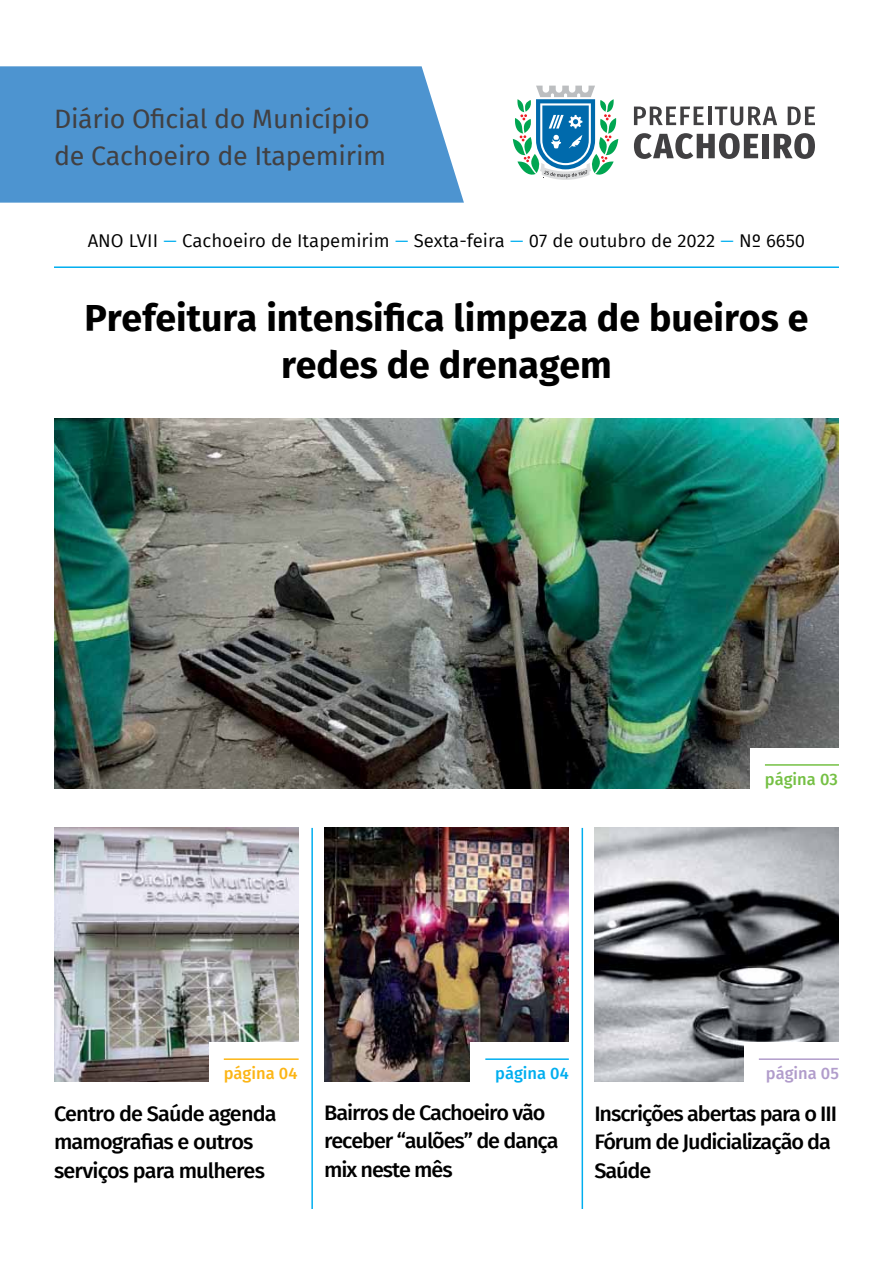
<style>
.page{position:relative;width:893px;height:1263px;background:#fff}
.page>*{position:absolute;margin:0;border:0;box-sizing:border-box;transform-origin:0 0}
.t1{font:700 37.5px/46.5px "Fira Sans";color:#000;text-align:center}
.t2{font:25.95px/37.5px "Fira Sans";letter-spacing:-.01em;color:#414042}
.t3{font:500 21px/28.5px "Fira Sans";letter-spacing:-.05em;color:#000}
.t4{font:18px "Fira Sans";color:#000}
.t5{font:500 16.5px "Fira Sans";color:#75c044}
.t6{font:500 16.5px "Fira Sans";color:#fcb515}
.t7{font:500 16.5px "Fira Sans";color:#00aeef}
.t8{font:500 16.5px "Fira Sans";color:#b19ccb}
.s1{color:#00aeef}
</style>
<div class="page">
<div style="left:0;top:66px;width:464px;height:137px;background:#4d94d0"></div>
<hr style="left:54px;top:266px;width:785px;height:2px;background:#00aeef">
<svg style="left:513px;top:86px;width:105px;height:94px"></svg>
<svg style="left:634px;top:107px;width:70px;height:18px"></svg>
<hr style="left:708px;top:107px;width:3px;height:18px;background:#414042">
<svg style="left:715px;top:107px;width:62px;height:19px"></svg>
<svg style="left:788px;top:107px;width:27px;height:18px"></svg>
<svg style="left:634px;top:133px;width:124px;height:26px"></svg>
<div style="left:762px;top:134px;width:7px;height:24px;background:#414042"></div>
<svg style="left:774px;top:133px;width:41px;height:26px"></svg>
<img style="left:54px;top:418px;width:785px;height:371px">
<div style="left:750px;top:748px;width:102px;height:41px;background:#fff"></div>
<hr style="left:765px;top:764px;width:74px;height:2px;background:#75c044">
<img style="left:324px;top:828px;width:245px;height:253px">
<img style="left:54px;top:828px;width:245px;height:253px">
<img style="left:594px;top:828px;width:245px;height:253px">
<div style="left:209px;top:1042px;width:102px;height:41px;background:#fff"></div>
<hr style="left:224px;top:1058px;width:75px;height:2px;background:#fcb515">
<div style="left:470px;top:1042px;width:112px;height:41px;background:#fff"></div>
<hr style="left:485px;top:1058px;width:84px;height:2px;background:#00aeef">
<hr style="left:311px;top:828px;width:2px;height:381px;background:#00aeef">
<hr style="left:582px;top:828px;width:1px;height:381px;background:#00aeef">
<div style="left:744px;top:1042px;width:108px;height:41px;background:#fff"></div>
<hr style="left:759px;top:1058px;width:80px;height:2px;background:#b19ccb">
<p class="t2" style="left:54px;top:99px;width:334px">Diário Oficial do Município de Cachoeiro de Itapemirim</p>
<p class="t4" style="left:88px;top:227px;width:719px">ANO LVII <span class="s1">–</span> Cachoeiro de Itapemirim <span class="s1">–</span> Sexta-feira <span class="s1">–</span> 07 de outubro de 2022 <span class="s1">–</span> Nº 6650</p>
<h1 class="t1" style="left:84px;top:292px;width:726px">Prefeitura intensifica limpeza de bueiros e redes de drenagem</h1>
<p class="t5" style="left:765px;top:766px;width:74px">página 03</p>
<p class="t6" style="left:224px;top:1060px;width:75px">página 04</p>
<p class="t3" style="left:54px;top:1098px;width:224px">Centro de Saúde agenda mamografias e outros serviços para mulheres</p>
<p class="t7" style="left:495px;top:1060px;width:75px">página 04</p>
<p class="t8" style="left:766px;top:1060px;width:75px">página 05</p>
<p class="t3" style="left:324px;top:1097px;width:236px">Bairros de Cachoeiro vão receber “aulões” de dança mix neste mês</p>
<p class="t3" style="left:594px;top:1098px;width:244px">Inscrições abertas para o III<br>Fórum de Judicialização da<br>Saúde</p>
</div>
